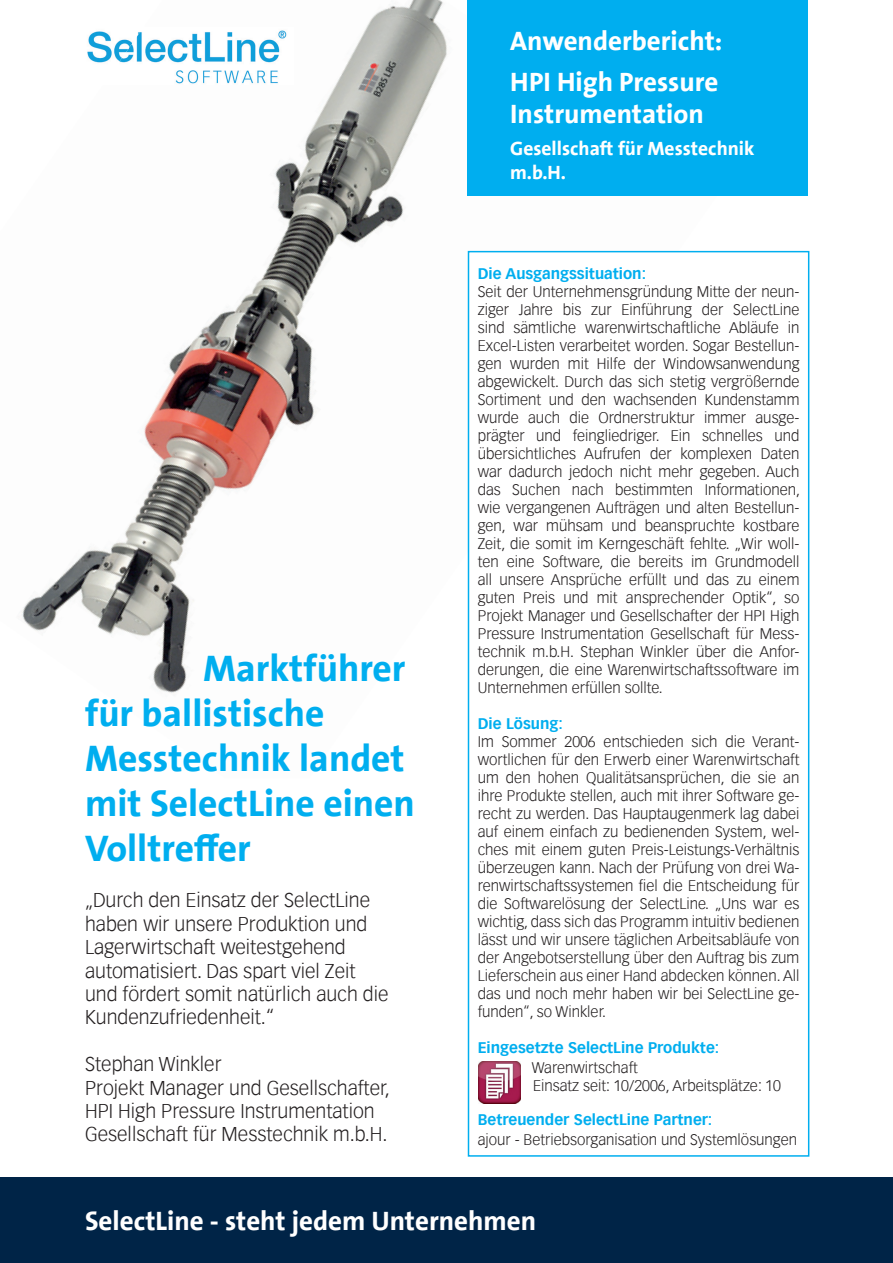
<style>
.page{position:relative;width:893px;height:1263px;background:#fff}
.page>*{position:absolute;margin:0;border:0;box-sizing:border-box;transform-origin:0 0}
.t1{font:700 37.5px/45px "The Sans Office";color:#00aeef}
.t2{font:700 27px/41px "The Sans Office";color:#fff}
.t3{font:300 19.5px/23.4px "Vectora Com";color:#231f20}
.t4{font:700 19.5px/23.4px "The Sans Office";color:#fff}
.t5{font:300 15px/18px "Vectora Com";color:#231f20;text-align:justify}
.t6{font:700 15px "Vectora Com";color:#00aeef}
</style>
<div class="page">
<img style="left:21px;top:0;width:698px;height:778px">
<div style="left:0;top:1178px;width:893px;height:85px;background:#002447"></div>
<div style="left:468px;top:0;width:340px;height:195px;background:#00aeef"></div>
<img style="left:85px;top:27px;width:18px;height:58px">
<img style="left:103px;top:27px;width:191px;height:58px">
<div style="left:468px;top:252px;width:341px;height:904px;background:#fff"></div>
<div style="left:468px;top:251px;width:341px;height:906px;border:2px solid #00aeef"></div>
<img style="left:478px;top:1061px;width:43px;height:42px">
<h1 class="t1" style="left:85px;top:646px;width:331px;text-indent:118px">Marktführer für ballistische<br>Messtechnik landet mit SelectLine einen<br>Volltreffer</h1>
<h3 class="t3" style="left:85px;top:889px;width:305px">„Durch den Einsatz der SelectLine haben wir unsere Produktion und<br>Lagerwirtschaft weitestgehend automatisiert. Das spart viel Zeit und fördert somit natürlich auch die<br>Kundenzufriedenheit.“</h3>
<h3 class="t3" style="left:85px;top:1052px;width:306px">Stephan Winkler<br>Projekt Manager und Gesellschafter,<br>HPI High Pressure Instrumentation<br>Gesellschaft für Messtechnik m.b.H.</h3>
<h2 class="t2" style="left:510px;top:20px;width:214px">Anwenderbericht:<br>HPI High Pressure</h2>
<h2 class="t2" style="left:510px;top:94px;width:195px">Instrumentation</h2>
<h3 class="t4" style="left:510px;top:137px;width:246px">Gesellschaft für Messtechnik m.b.H.</h3>
<p class="t6" style="left:478px;top:264px;width:170px">Die Ausgangssituation:</p>
<p class="t5" style="left:478px;top:283px;width:324px">Seit der Unternehmensgründung Mitte der neun&shy;ziger Jahre bis zur Einführung der SelectLine sind sämtliche warenwirtschaftliche Abläufe in Excel-Listen verarbeitet worden. Sogar Bestellun&shy;gen wurden mit Hilfe der Windowsanwendung abgewickelt. Durch das sich stetig vergrößernde Sortiment und den wachsenden Kundenstamm wurde auch die Ordnerstruktur immer ausge&shy;prägter und feingliedriger. Ein schnelles und übersichtliches Aufrufen der komplexen Daten war dadurch jedoch nicht mehr gegeben. Auch das Suchen nach bestimmten Informationen, wie vergangenen Aufträgen und alten Bestellun&shy;gen, war mühsam und beanspruchte kostbare Zeit, die somit im Kerngeschäft fehlte. „Wir woll&shy;ten eine Software, die bereits im Grundmodell all unsere Ansprüche erfüllt und das zu einem guten Preis und mit ansprechender Optik“, so Projekt Manager und Gesellschafter der HPI High Pressure Instru mentation Gesellschaft für Mess&shy;technik m.b.H. Stephan Winkler über die Anfor&shy;derungen, die eine Warenwirtschaftssoftware im Unternehmen erfüllen sollte.</p>
<p class="t6" style="left:478px;top:714px;width:87px">Die Lösung:</p>
<p class="t5" style="left:478px;top:733px;width:323px">Im Sommer 2006 entschieden sich die Verant&shy;wortlichen für den Erwerb einer Warenwirtschaft um den hohen Qualitätsansprüchen, die sie an ihre Produkte stellen, auch mit ihrer Software ge&shy;recht zu werden. Das Hauptaugenmerk lag dabei auf einem einfach zu bedienenden System, wel&shy;ches mit einem guten Preis-Leistungs-Verhältnis überzeugen kann. Nach der Prüfung von drei Wa&shy;renwirtschaftssystemen fiel die Entscheidung für die Softwarelösung der SelectLine. „Uns war es wichtig, dass sich das Programm intuitiv bedienen lässt und wir unsere täglichen Arbeitsabläufe von der Angebotserstellung über den Auftrag bis zum Lieferschein aus einer Hand abdecken können. All das und noch mehr haben wir bei SelectLine ge&shy;funden“, so Winkler.</p>
<p class="t6" style="left:478px;top:1038px;width:243px">Eingesetzte SelectLine Produkte:</p>
<p class="t5" style="left:532px;top:1058px;width:251px">Warenwirtschaft<br>Einsatz seit: 10/2006, Arbeitsplätze: 10</p>
<p class="t6" style="left:478px;top:1110px;width:236px">Betreuender SelectLine Partner:</p>
<p class="t5" style="left:478px;top:1130px;width:321px">ajour - Betriebsorganisation und Systemlösungen</p>
<h2 class="t2" style="left:85px;top:1200px;width:453px">SelectLine - steht jedem Unternehmen</h2>
</div>
